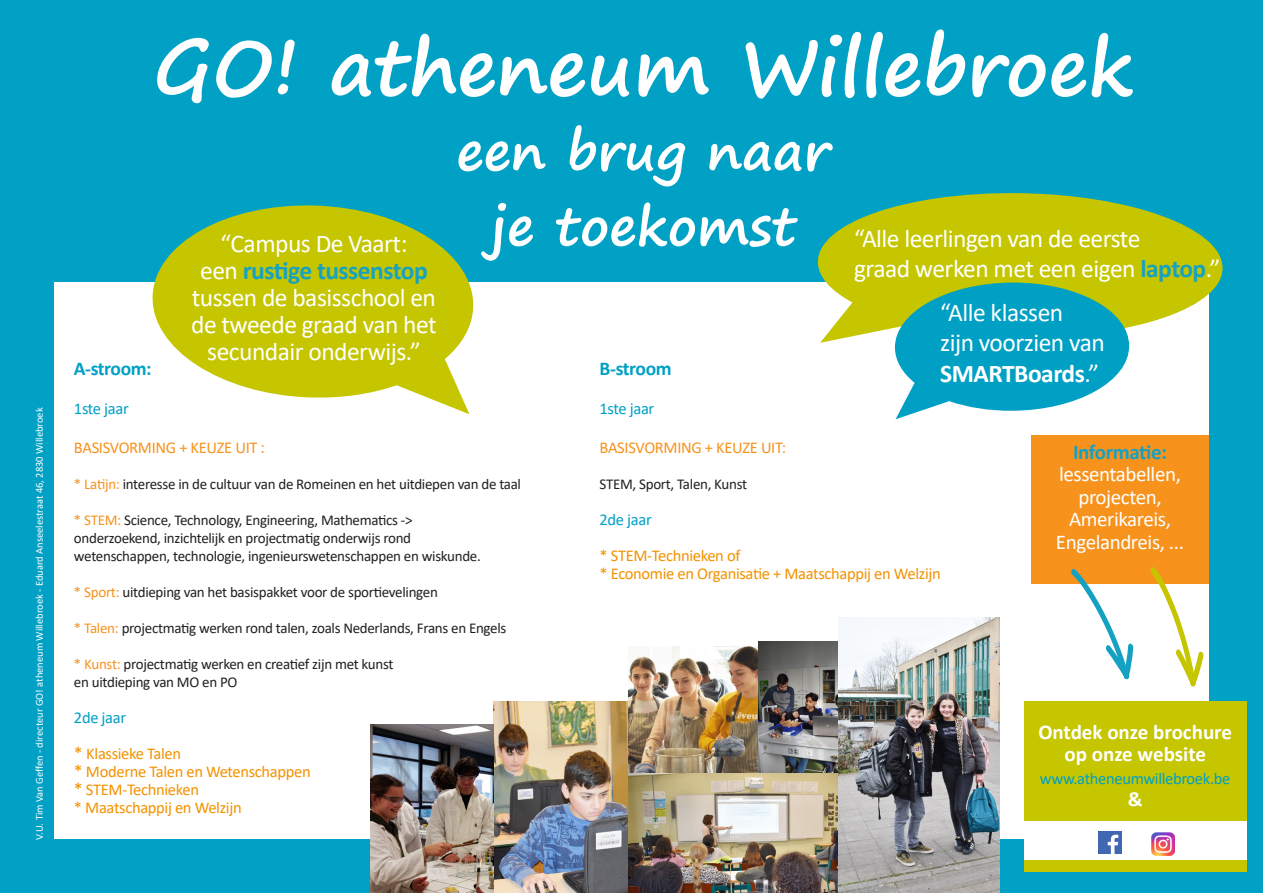
<style>
.page{position:relative;width:1263px;height:893px;background:#01a1c5}
.page>*{position:absolute;margin:0;border:0;box-sizing:border-box;transform-origin:0 0}
.t1{font:700 76.5px "Segoe Print";color:#fff}
.t2{font:700 52.5px "Segoe Print";color:#fff}
.t3{font:25.5px/27px "Calibri";letter-spacing:-.02em;color:#fff;text-align:center}
.t4{font:700 25.5px "Calibri";letter-spacing:-.02em;color:#17a2c1}
.t5{font:700 25.5px "Calibri";letter-spacing:-.02em;color:#fff}
.t6{font:21px "Calibri";letter-spacing:-.02em;color:#fff}
.t7{font:700 21px "Calibri";color:#fff}
.t8{font:700 21px "Calibri";letter-spacing:-.02em;color:#15a1c2}
.t9{font:700 19.5px "Calibri";letter-spacing:-.02em;color:#00a0c5}
.t10{font:16.5px "Calibri";letter-spacing:-.02em;color:#f39200}
.t11{font:16.5px "Calibri";letter-spacing:-.02em;color:#00a0c5}
.t12{font:16.5px "Calibri";letter-spacing:-.02em;color:#f7931d}
.t13{font:15px/18px "Calibri";letter-spacing:-.02em;color:#231f20}
.t14{font:10.5px "Calibri";color:#fff}
.s1{font-weight:700;color:#17a2c1}
.s2{font-weight:400}
.s3{font-weight:400;color:#fff}
.s4{color:#f7931d}
.s5{font-size:18px}
</style>
<div class="page">
<div style="left:54px;top:283px;width:1155px;height:556px;background:#fff"></div>
<img style="left:494px;top:701px;width:135px;height:192px">
<img style="left:629px;top:646px;width:130px;height:127px">
<img style="left:759px;top:642px;width:80px;height:131px">
<div style="left:1024px;top:701px;width:222px;height:171px;background:#c5c600"></div>
<div style="left:1024px;top:821px;width:222px;height:38px;background:#fff"></div>
<img style="left:1098px;top:831px;width:23px;height:22px">
<img style="left:1152px;top:832px;width:22px;height:24px">
<svg style="left:151px;top:203px;width:324px;height:211px;fill:#c5c600"></svg>
<svg style="left:817px;top:192px;width:406px;height:151px;background:#aac436"></svg>
<svg style="left:895px;top:282px;width:234px;height:137px;background:#37b1b8"></svg>
<div style="left:1031px;top:435px;width:178px;height:149px;background:#f7931d"></div>
<img style="left:370px;top:724px;width:124px;height:169px">
<img style="left:629px;top:773px;width:210px;height:120px">
<svg style="left:1071px;top:569px;width:63px;height:111px"></svg>
<svg style="left:1150px;top:567px;width:54px;height:120px"></svg>
<img style="left:839px;top:617px;width:160px;height:276px">
<p class="t14" style="left:32px;top:839px;width:433px;rotate:-90deg">V.U. Tim Van Geffen - directeur GO! atheneum Willebroek - Eduard Anseelestraat 46, 2830 Willebroek</p>
<p class="t1" style="left:153px;top:-2px;width:981px">GO! atheneum Willebroek</p>
<p class="t2" style="left:457px;top:103px;width:375px">een brug naar</p>
<p class="t2" style="left:490px;top:178px;width:307px">je toekomst</p>
<p class="t3" style="left:854px;top:222px;width:368px;line-height:30.6px;text-align:left">“Alle leerlingen van de eerste<br>graad werken met een eigen <span class="s1">laptop</span>.”</p>
<p class="t3" style="left:940px;top:298px;width:124px">“Alle klassen</p>
<p class="t3" style="left:940px;top:329px;width:166px">zijn voorzien van</p>
<p class="t5" style="left:940px;top:356px;width:160px">SMARTBoards<span class="s2">.”</span></p>
<p class="t3" style="left:220px;top:229px;width:189px">“Campus De Vaart:</p>
<p class="t4" style="left:200px;top:252px;width:229px"><span class="s3">een</span> rustige tussenstop</p>
<p class="t3" style="left:192px;top:283px;width:245px">tussen de basisschool en</p>
<p class="t3" style="left:191px;top:310px;width:247px">de tweede graad van het secundair onderwijs.”</p>
<p class="t9" style="left:74px;top:355px;width:79px">A-stroom:</p>
<p class="t11" style="left:74px;top:397px;width:56px">1ste jaar</p>
<p class="t12" style="left:74px;top:436px;width:193px">BASISVORMING + KEUZE UIT :</p>
<p class="t13" style="left:74px;top:475px;width:449px"><span class="s4">* Latijn:</span> interesse in de cultuur van de Romeinen en het uitdiepen van de taal</p>
<p class="t13" style="left:74px;top:511px;width:340px"><span class="s4">* STEM:</span> Science, Technology, Engineering, Mathematics -&gt;</p>
<p class="t13" style="left:74px;top:529px;width:339px">onderzoekend, inzichtelijk en projectmatig onderwijs rond</p>
<p class="t13" style="left:74px;top:547px;width:408px">wetenschappen, technologie, ingenieurswetenschappen en wiskunde.</p>
<p class="t13" style="left:74px;top:583px;width:365px"><span class="s4">* Sport:</span> uitdieping van het basispakket voor de sportievelingen</p>
<p class="t13" style="left:74px;top:619px;width:434px"><span class="s4">* Talen:</span> projectmatig werken rond talen, zoals Nederlands, Frans en Engels</p>
<p class="t13" style="left:74px;top:655px;width:321px"><span class="s4">* Kunst:</span> projectmatig werken en creatief zijn met kunst en uitdieping van MO en PO</p>
<p class="t11" style="left:74px;top:706px;width:54px">2de jaar</p>
<p class="t10" style="left:74px;top:742px;width:109px"><span class="s5">*</span> Klassieke Talen</p>
<p class="t10" style="left:74px;top:760px;width:238px"><span class="s5">*</span> Moderne Talen en Wetenschappen</p>
<p class="t10" style="left:74px;top:778px;width:127px"><span class="s5">*</span> STEM-Technieken</p>
<p class="t10" style="left:74px;top:796px;width:169px">* Maatschappij en Welzijn</p>
<p class="t9" style="left:600px;top:355px;width:74px">B-stroom</p>
<p class="t11" style="left:600px;top:397px;width:56px">1ste jaar</p>
<p class="t12" style="left:600px;top:436px;width:188px">BASISVORMING + KEUZE UIT:</p>
<p class="t13" style="left:600px;top:475px;width:149px">STEM, Sport, Talen, Kunst</p>
<p class="t11" style="left:600px;top:508px;width:54px">2de jaar</p>
<p class="t10" style="left:600px;top:544px;width:142px">* STEM-Technieken of</p>
<p class="t10" style="left:600px;top:562px;width:343px">* Economie en Organisatie + Maatschappij en Welzijn</p>
<p class="t8" style="left:1073px;top:437px;width:95px">Informatie:</p>
<p class="t6" style="left:1059px;top:460px;width:123px">lessentabellen,</p>
<p class="t6" style="left:1078px;top:482px;width:85px">projecten,</p>
<p class="t6" style="left:1069px;top:505px;width:103px">Amerikareis,</p>
<p class="t6" style="left:1056px;top:527px;width:130px">Engelandreis, ...</p>
<p class="t7" style="left:1038px;top:717px;width:195px">Ontdek onze brochure</p>
<p class="t7" style="left:1064px;top:739px;width:143px">op onze website</p>
<p class="t11" style="left:1040px;top:767px;width:192px">www.atheneumwillebroek.be</p>
<p class="t7" style="left:1128px;top:784px;width:16px">&amp;</p>
</div>
